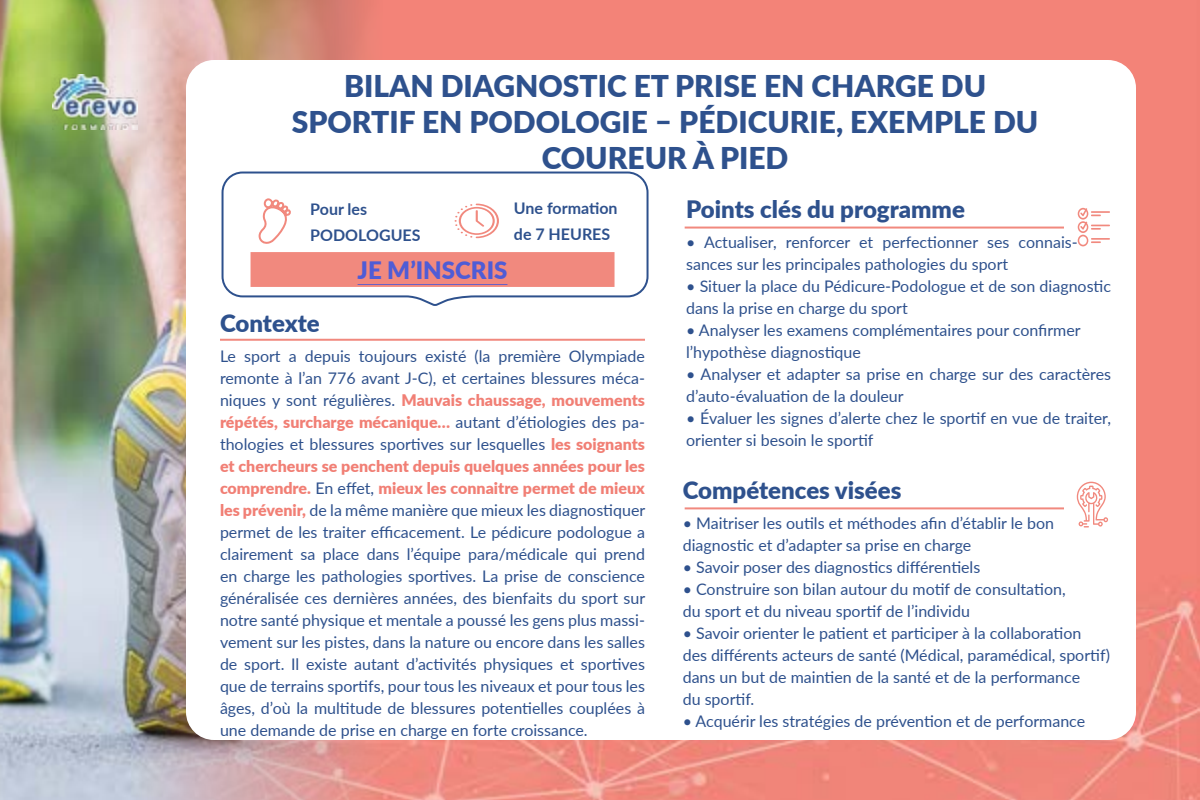
<style>
.page{position:relative;width:1200px;height:800px;background:#fff}
.page>*{position:absolute;margin:0;border:0;box-sizing:border-box;transform-origin:0 0}
.t1{font:900 30px/36px "Lato";color:#2e518d;text-align:center}
.t2{font:900 24px "Lato";color:#2e518d}
.t3{font:900 24px "Lato";color:#4f5cd6}
.t4{font:16px/22px "Lato";color:#2e518d}
.t5{font:700 16px/26px "Lato";color:#2e518d}
.s1{font-weight:900;color:#f17f75}
</style>
<div class="page">
<img style="left:384px;top:0;width:816px;height:800px">
<img style="left:0;top:0;width:384px;height:800px">
<div style="left:186px;top:60px;width:950px;height:680px;background:#fff;border-radius:28px"></div>
<img style="left:53px;top:74px;width:84px;height:56px">
<svg style="left:1078px;top:208px;width:32px;height:38px"></svg>
<hr style="left:685px;top:227px;width:379px;height:2px;background:#f1897e">
<svg style="left:1077px;top:482px;width:31px;height:46px"></svg>
<hr style="left:685px;top:507px;width:379px;height:2px;background:#f1897e">
<hr style="left:220px;top:339px;width:425px;height:2px;background:#f1897e">
<svg style="left:221px;top:171px;width:428px;height:135px"></svg>
<svg style="left:455px;top:204px;width:44px;height:34px"></svg>
<div style="left:252px;top:253px;width:362px;height:33px;background:#f1897e"></div>
<div style="left:251px;top:252px;width:364px;height:35px;border:2px solid #f1897e"></div>
<svg style="left:258px;top:198px;width:34px;height:46px"></svg>
<h1 class="t1" style="left:292px;top:67px;width:748px">BILAN DIAGNOSTIC ET PRISE EN CHARGE DU<br>SPORTIF EN PODOLOGIE – PÉDICURIE, EXEMPLE DU<br>COUREUR À PIED</h1>
<p class="t5" style="left:310px;top:196px;width:112px">Pour les<br>PODOLOGUES</p>
<p class="t5" style="left:514px;top:194px;width:105px">Une formation de 7 HEURES</p>
<h2 class="t3" style="left:358px;top:252px;width:151px">JE M’INSCRIS</h2>
<h2 class="t2" style="left:220px;top:305px;width:101px">Contexte</h2>
<p class="t4" style="left:220px;top:344px;width:427px;text-align:justify">Le sport a depuis toujours existé (la première Olympiade remonte à l’an 776 avant J-C), et certaines blessures méca&shy;niques y sont régulières. <span class="s1">Mauvais chaussage, mouvements répétés, surcharge mécanique…</span> autant d’étiologies des pa&shy;thologies et blessures sportives sur lesquelles <span class="s1">les soignants et chercheurs se penchent depuis quelques années pour les comprendre.</span> En effet, <span class="s1">mieux les connaitre permet de mieux les prévenir,</span> de la même manière que mieux les diagnostiquer permet de les traiter efficacement. Le pédicure podologue a clairement sa place dans l’équipe para/médicale qui prend en charge les pathologies sportives. La prise de conscience généralisée ces dernières années, des bienfaits du sport sur notre santé physique et mentale a poussé les gens plus massi&shy;vement sur les pistes, dans la nature ou encore dans les salles de sport. Il existe autant d’activités physiques et sportives que de terrains sportifs, pour tous les niveaux et pour tous les âges, d’où la multitude de blessures potentielles couplées à une demande de prise en charge en forte croissance.</p>
<h2 class="t2" style="left:686px;top:191px;width:280px">Points clés du programme</h2>
<p class="t4" style="left:686px;top:230px;width:393px">• Actualiser, renforcer et perfectionner ses connais&shy;sances sur les principales pathologies du sport</p>
<p class="t4" style="left:686px;top:274px;width:426px">• Situer la place du Pédicure-Podologue et de son diagnostic dans la prise en charge du sport</p>
<p class="t4" style="left:686px;top:318px;width:396px">• Analyser les examens complémentaires pour confirmer l’hypothèse diagnostique</p>
<p class="t4" style="left:686px;top:362px;width:426px">• Analyser et adapter sa prise en charge sur des caractères d’auto-évaluation de la douleur</p>
<p class="t4" style="left:686px;top:406px;width:426px">• Évaluer les signes d’alerte chez le sportif en vue de traiter, orienter si besoin le sportif</p>
<h2 class="t2" style="left:683px;top:473px;width:220px">Compétences visées</h2>
<p class="t4" style="left:683px;top:512px;width:373px">• Maitriser les outils et méthodes afin d’établir le bon diagnostic et d’adapter sa prise en charge</p>
<p class="t4" style="left:683px;top:556px;width:299px">• Savoir poser des diagnostics différentiels</p>
<p class="t4" style="left:683px;top:578px;width:384px">• Construire son bilan autour du motif de consultation, du sport et du niveau sportif de l’individu</p>
<p class="t4" style="left:683px;top:622px;width:429px">• Savoir orienter le patient et participer à la collaboration<br>des différents acteurs de santé (Médical, paramédical, sportif) dans un but de maintien de la santé et de la performance<br>du sportif.</p>
<p class="t4" style="left:683px;top:710px;width:404px">• Acquérir les stratégies de prévention et de performance</p>
</div>
